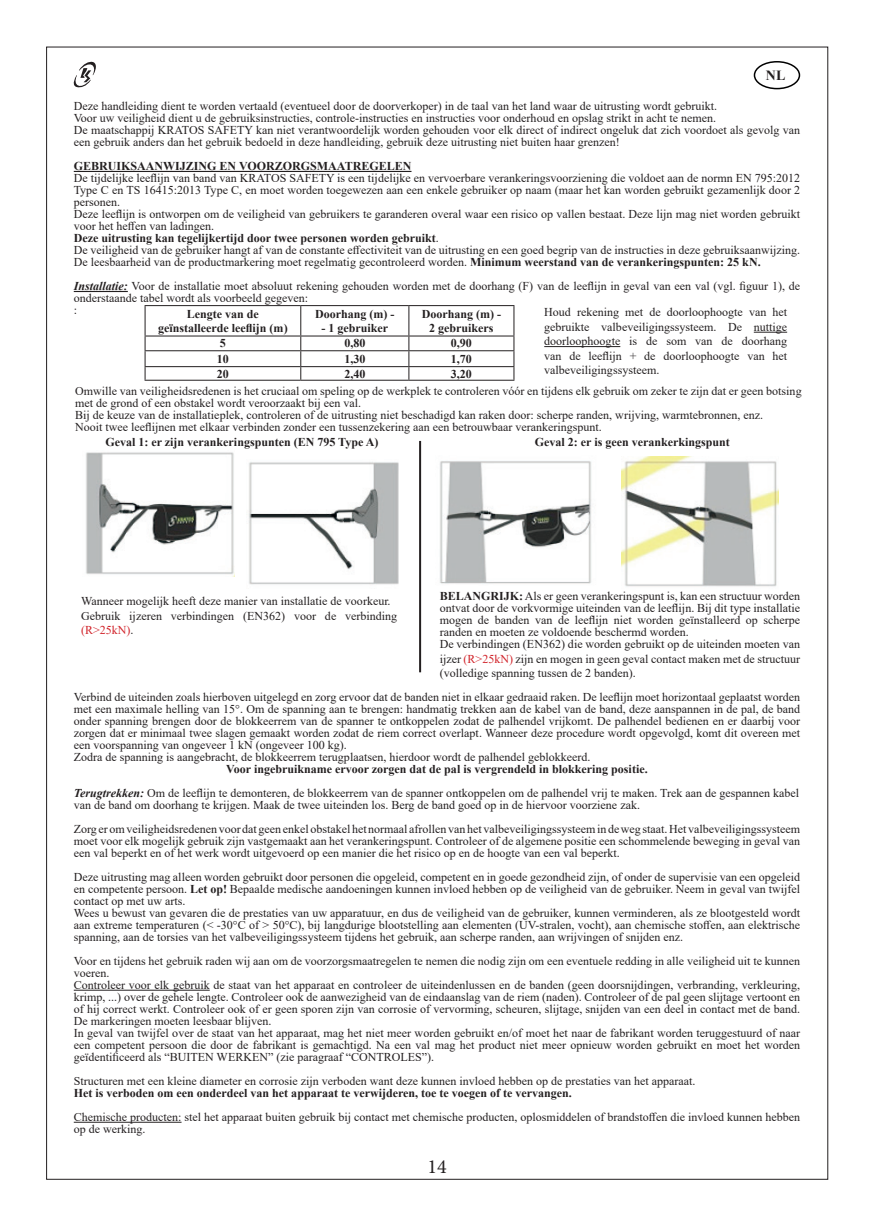
<style>
.page{position:relative;width:874px;height:1225px;background:#fff}
.page>*{position:absolute;margin:0;border:0;box-sizing:border-box;transform-origin:0 0}
.t1{font:20px "Minion Pro";color:#231f20}
.t2{font:700 14px "Times New Roman";color:#231f20}
.t3{font:12px/12px "Times New Roman";color:#231f20}
.t4{font:700 12px/14.4px "Times New Roman";color:#231f20;text-align:center}
.s1{font-weight:700}
.s2{font-weight:700;font-style:italic}
.s3{color:#d1232a}
</style>
<div class="page">
<svg style="left:73px;top:61px;width:23px;height:27px"></svg>
<div style="left:753px;top:61px;width:46px;height:28px;border:2px solid #000;border-radius:50%"></div>
<hr style="left:74px;top:171px;width:337px;height:1px;background:#231f20">
<hr style="left:74px;top:291px;width:54px;height:1px;background:#231f20">
<hr style="left:753px;top:332px;width:33px;height:1px;background:#231f20">
<hr style="left:544px;top:346px;width:76px;height:1px;background:#231f20">
<hr style="left:419px;top:441px;width:2px;height:231px;background:#231f20">
<img style="left:249px;top:462px;width:150px;height:123px">
<img style="left:440px;top:461px;width:152px;height:123px">
<img style="left:621px;top:457px;width:157px;height:130px">
<hr style="left:74px;top:990px;width:136px;height:1px;background:#231f20">
<hr style="left:74px;top:1122px;width:107px;height:1px;background:#231f20">
<img style="left:86px;top:452px;width:148px;height:124px">
<hr style="left:144px;top:305px;width:156px;height:1px;background:#231f20">
<hr style="left:300px;top:305px;width:108px;height:1px;background:#231f20">
<hr style="left:408px;top:305px;width:106px;height:1px;background:#231f20">
<hr style="left:144px;top:335px;width:156px;height:1px;background:#231f20">
<hr style="left:144px;top:350px;width:156px;height:1px;background:#231f20">
<hr style="left:408px;top:350px;width:106px;height:1px;background:#231f20">
<hr style="left:144px;top:366px;width:156px;height:1px;background:#231f20">
<svg style="left:144px;top:306px;width:1px;height:74px"></svg>
<hr style="left:408px;top:366px;width:106px;height:1px;background:#231f20">
<hr style="left:144px;top:380px;width:156px;height:1px;background:#231f20">
<hr style="left:408px;top:335px;width:106px;height:1px;background:#231f20">
<svg style="left:513px;top:306px;width:1px;height:74px"></svg>
<hr style="left:408px;top:380px;width:106px;height:1px;background:#231f20">
<hr style="left:300px;top:335px;width:108px;height:1px;background:#231f20">
<hr style="left:300px;top:350px;width:108px;height:1px;background:#231f20">
<hr style="left:300px;top:366px;width:108px;height:1px;background:#231f20">
<svg style="left:300px;top:306px;width:1px;height:74px"></svg>
<svg style="left:408px;top:306px;width:1px;height:74px"></svg>
<hr style="left:300px;top:380px;width:108px;height:1px;background:#231f20">
<p class="t2" style="left:765px;top:65px;width:21px">NL</p>
<p class="t3" style="left:74px;top:100px;width:727px">Deze handleiding dient te worden vertaald (eventueel door de doorverkoper) in de taal van het land waar de uitrusting wordt gebruikt.<br>Voor uw veiligheid dient u de gebruiksinstructies, controle-instructies en instructies voor onderhoud en opslag strikt in acht te nemen.<br>De maatschappij KRATOS SAFETY kan niet verantwoordelijk worden gehouden voor elk direct of indirect ongeluk dat zich voordoet als gevolg van een gebruik anders dan het gebruik bedoeld in deze handleiding, gebruik deze uitrusting niet buiten haar grenzen!</p>
<p class="t4" style="left:74px;top:159px;width:339px">GEBRUIKSAANWIJZING EN VOORZORGSMAATREGELEN</p>
<p class="t3" style="left:74px;top:172px;width:727px">De tijdelijke leeflijn van band van KRATOS SAFETY is een tijdelijke en vervoerbare verankeringsvoorziening die voldoet aan de normn EN 795:2012<br>Type C en TS 16415:2013 Type C, en moet worden toegewezen aan een enkele gebruiker op naam (maar het kan worden gebruikt gezamenlijk door 2 personen.<br>Deze leeflijn is ontworpen om de veiligheid van gebruikers te garanderen overal waar een risico op vallen bestaat. Deze lijn mag niet worden gebruikt voor het heffen van ladingen.<br><span class="s1">Deze uitrusting kan tegelijkertijd door twee personen worden gebruikt</span>.<br>De veiligheid van de gebruiker hangt af van de constante effectiviteit van de uitrusting en een goed begrip van de instructies in deze gebruiksaanwijzing.<br>De leesbaarheid van de productmarkering moet regelmatig gecontroleerd worden. <span class="s1">Minimum weerstand van de verankeringspunten: 25 kN.</span></p>
<p class="t3" style="left:74px;top:280px;width:727px"><span class="s2">Installatie:</span> Voor de installatie moet absoluut rekening gehouden worden met de doorhang (F) van de leeflijn in geval van een val (vgl. figuur 1), de onderstaande tabel wordt als voorbeeld gegeven:<br>:</p>
<p class="t3" style="left:544px;top:305px;width:244px;line-height:14.4px;text-align:justify">Houd rekening met de doorloophoogte van het gebruikte valbeveiligingssysteem. De nuttige doorloophoogte is de som van de doorhang van de leeflijn + de doorloophoogte van het valbeveiligingssysteem.</p>
<p class="t3" style="left:75px;top:384px;width:727px">Omwille van veiligheidsredenen is het cruciaal om speling op de werkplek te controleren vóór en tijdens elk gebruik om zeker te zijn dat er geen botsing met de grond of een obstakel wordt veroorzaakt bij een val.<br>Bij de keuze van de installatieplek, controleren of de uitrusting niet beschadigd kan raken door: scherpe randen, wrijving, warmtebronnen, enz.<br>Nooit twee leeflijnen met elkaar verbinden zonder een tussenzekering aan een betrouwbaar verankeringspunt.</p>
<p class="t4" style="left:105px;top:435px;width:274px">Geval 1: er zijn verankeringspunten (EN 795 Type A)</p>
<p class="t4" style="left:534px;top:435px;width:196px">Geval 2: er is geen verankerkingspunt</p>
<p class="t4" style="left:158px;top:306px;width:131px">Lengte van de geïnstalleerde leeflijn (m)</p>
<p class="t4" style="left:315px;top:306px;width:81px">Doorhang (m) -</p>
<p class="t4" style="left:421px;top:306px;width:81px">Doorhang (m) -<br>2 gebruikers</p>
<p class="t4" style="left:321px;top:320px;width:68px">- 1 gebruiker</p>
<p class="t4" style="left:220px;top:336px;width:7px">5</p>
<p class="t4" style="left:344px;top:336px;width:22px">0,80</p>
<p class="t4" style="left:450px;top:336px;width:22px">0,90</p>
<p class="t4" style="left:217px;top:351px;width:13px">10</p>
<p class="t4" style="left:344px;top:351px;width:22px">1,30</p>
<p class="t4" style="left:450px;top:351px;width:22px">1,70</p>
<p class="t4" style="left:217px;top:366px;width:13px">20</p>
<p class="t4" style="left:344px;top:366px;width:22px">2,40</p>
<p class="t4" style="left:450px;top:366px;width:22px">3,20</p>
<p class="t3" style="left:81px;top:594px;width:317px;line-height:14.4px">Wanneer mogelijk heeft deze manier van installatie de voorkeur.<br>Gebruik ijzeren verbindingen (EN362) voor de verbinding <span class="s3">(R&gt;25kN)</span>.</p>
<p class="t3" style="left:439px;top:590px;width:362px"><span class="s1">BELANGRIJK:</span> Als er geen verankeringspunt is, kan een structuur worden ontvat door de vorkvormige uiteinden van de leeflijn. Bij dit type installatie mogen de banden van de leeflijn niet worden geïnstalleerd op scherpe randen en moeten ze voldoende beschermd worden.<br>De verbindingen (EN362) die worden gebruikt op de uiteinden moeten van</p>
<p class="t3" style="left:439px;top:651px;width:362px;line-height:14.4px">ijzer <span class="s3">(R&gt;25kN)</span> zijn en mogen in geen geval contact maken met de structuur (volledige spanning tussen de 2 banden).</p>
<p class="t3" style="left:74px;top:690px;width:727px">Verbind de uiteinden zoals hierboven uitgelegd en zorg ervoor dat de banden niet in elkaar gedraaid raken. De leeflijn moet horizontaal geplaatst worden met een maximale helling van 15°. Om de spanning aan te brengen: handmatig trekken aan de kabel van de band, deze aanspannen in de pal, de band onder spanning brengen door de blokkeerrem van de spanner te ontkoppelen zodat de palhendel vrijkomt. De palhendel bedienen en er daarbij voor zorgen dat er minimaal twee slagen gemaakt worden zodat de riem correct overlapt. Wanneer deze procedure wordt opgevolgd, komt dit overeen met een voorspanning van ongeveer 1 kN (ongeveer 100 kg).<br>Zodra de spanning is aangebracht, de blokkeerrem terugplaatsen, hierdoor wordt de palhendel geblokkeerd.</p>
<p class="t3" style="left:74px;top:756px;width:726px;line-height:24px;text-align:center"><span class="s1">Voor ingebruikname ervoor zorgen dat de pal is vergrendeld in blokkering positie.<br></span><span class="s2">Terugtrekken:</span> Om de leeflijn te demonteren, de blokkeerrem van de spanner ontkoppelen om de palhendel vrij te maken. Trek aan de gespannen kabel</p>
<p class="t3" style="left:74px;top:792px;width:727px;line-height:24px">van de band om doorhang te krijgen. Maak de twee uiteinden los. Berg de band goed op in de hiervoor voorziene zak.<br>Zorg er om veiligheidsredenen voor dat geen enkel obstakel het normaal afrollen van het valbeveiligingssysteem in de weg staat. Het valbeveiligingssysteem</p>
<p class="t3" style="left:74px;top:834px;width:727px">moet voor elk mogelijk gebruik zijn vastgemaakt aan het verankeringspunt. Controleer of de algemene positie een schommelende beweging in geval van een val beperkt en of het werk wordt uitgevoerd op een manier die het risico op en de hoogte van een val beperkt.</p>
<p class="t3" style="left:74px;top:870px;width:727px">Deze uitrusting mag alleen worden gebruikt door personen die opgeleid, competent en in goede gezondheid zijn, of onder de supervisie van een opgeleid en competente persoon. <span class="s1">Let op!</span> Bepaalde medische aandoeningen kunnen invloed hebben op de veiligheid van de gebruiker. Neem in geval van twijfel contact op met uw arts.<br>Wees u bewust van gevaren die de prestaties van uw apparatuur, en dus de veiligheid van de gebruiker, kunnen verminderen, als ze blootgesteld wordt aan extreme temperaturen (&lt; -30°C of &gt; 50°C), bij langdurige blootstelling aan elementen (UV-stralen, vocht), aan chemische stoffen, aan elektrische spanning, aan de torsies van het valbeveiligingssysteem tijdens het gebruik, aan scherpe randen, aan wrijvingen of snijden enz.</p>
<p class="t3" style="left:74px;top:954px;width:727px">Voor en tijdens het gebruik raden wij aan om de voorzorgsmaatregelen te nemen die nodig zijn om een eventuele redding in alle veiligheid uit te kunnen voeren.<br>Controleer voor elk gebruik de staat van het apparaat en controleer de uiteindenlussen en de banden (geen doorsnijdingen, verbranding, verkleuring, krimp, ...) over de gehele lengte. Controleer ook de aanwezigheid van de eindaanslag van de riem (naden). Controleer of de pal geen slijtage vertoont en of hij correct werkt. Controleer ook of er geen sporen zijn van corrosie of vervorming, scheuren, slijtage, snijden van een deel in contact met de band.<br>De markeringen moeten leesbaar blijven.<br>In geval van twijfel over de staat van het apparaat, mag het niet meer worden gebruikt en/of moet het naar de fabrikant worden teruggestuurd of naar een competent persoon die door de fabrikant is gemachtigd. Na een val mag het product niet meer opnieuw worden gebruikt en moet het worden geïdentificeerd als “BUITEN WERKEN” (zie paragraaf “CONTROLES”).</p>
<p class="t3" style="left:74px;top:1074px;width:623px">Structuren met een kleine diameter en corrosie zijn verboden want deze kunnen invloed hebben op de prestaties van het apparaat.</p>
<p class="t4" style="left:74px;top:1085px;width:499px">Het is verboden om een onderdeel van het apparaat te verwijderen, toe te voegen of te vervangen.</p>
<p class="t3" style="left:74px;top:1110px;width:727px">Chemische producten: stel het apparaat buiten gebruik bij contact met chemische producten, oplosmiddelen of brandstoffen die invloed kunnen hebben op de werking.</p>
<h1 class="t1" style="left:427px;top:1153px;width:21px">14</h1>
</div>
